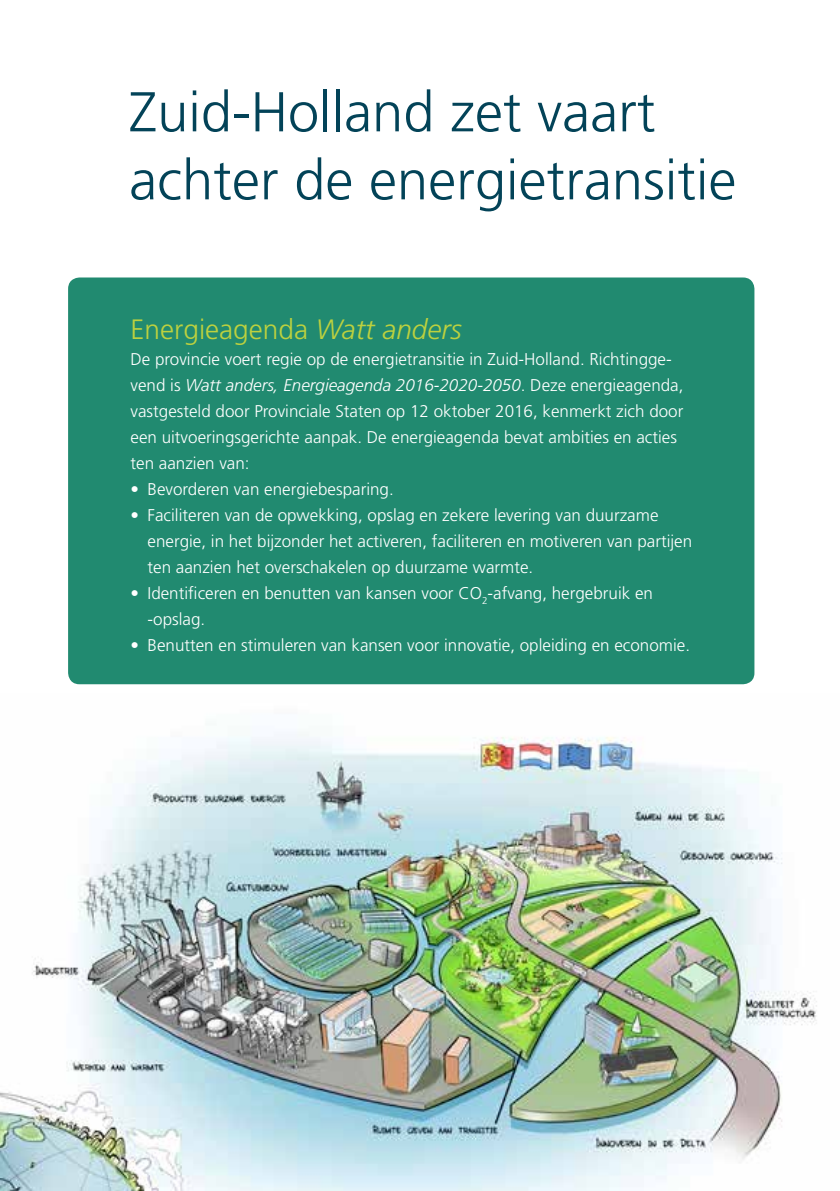
<style>
.page{position:relative;width:840px;height:1191px;background:#fff}
.page>*{position:absolute;margin:0;border:0;box-sizing:border-box;transform-origin:0 0}
.t1{font:300 56px/68px "Frutiger LT Std";color:#034358}
.t2{font:300 28px "Frutiger LT Std";color:#bdd13f}
.t3{font:300 17px/26px "Frutiger LT Std";color:#fff}
.s1{font-style:italic}
</style>
<div class="page">
<img style="left:0;top:734px;width:817px;height:457px">
<div style="left:68px;top:277px;width:686px;height:407px;background:#218a70;border-radius:11px"></div>
<h1 class="t1" style="left:129px;top:79px;width:608px">Zuid-Holland zet vaart achter de energietransitie</h1>
<h2 class="t2" style="left:130px;top:313px;width:332px">Energieagenda <span class="s1">Watt anders</span></h2>
<p class="t3" style="left:130px;top:346px;width:554px">De provincie voert regie op de energietransitie in Zuid-Holland. Richtingge&shy;vend is <span class="s1">Watt anders, Energieagenda 2016-2020-2050</span>. Deze energieagenda, vastgesteld door Provinciale Staten op 12 oktober 2016, kenmerkt zich door een uitvoeringsgerichte aanpak. De energieagenda bevat ambities en acties ten aanzien van:</p>
<p class="t3" style="left:130px;top:476px;width:264px">• Bevorderen van energiebesparing.</p>
<p class="t3" style="left:147px;top:502px;width:546px;text-indent:-17px">• Faciliteren van de opwekking, opslag en zekere levering van duurzame energie, in het bijzonder het activeren, faciliteren en motiveren van partijen ten aanzien het overschakelen op duurzame warmte.</p>
<p class="t3" style="left:147px;top:580px;width:506px;text-indent:-17px">• Identificeren en benutten van kansen voor CO<sub>2</sub>-afvang, hergebruik en -opslag.</p>
<p class="t3" style="left:130px;top:632px;width:560px">• Benutten en stimuleren van kansen voor innovatie, opleiding en economie.</p>
</div>
